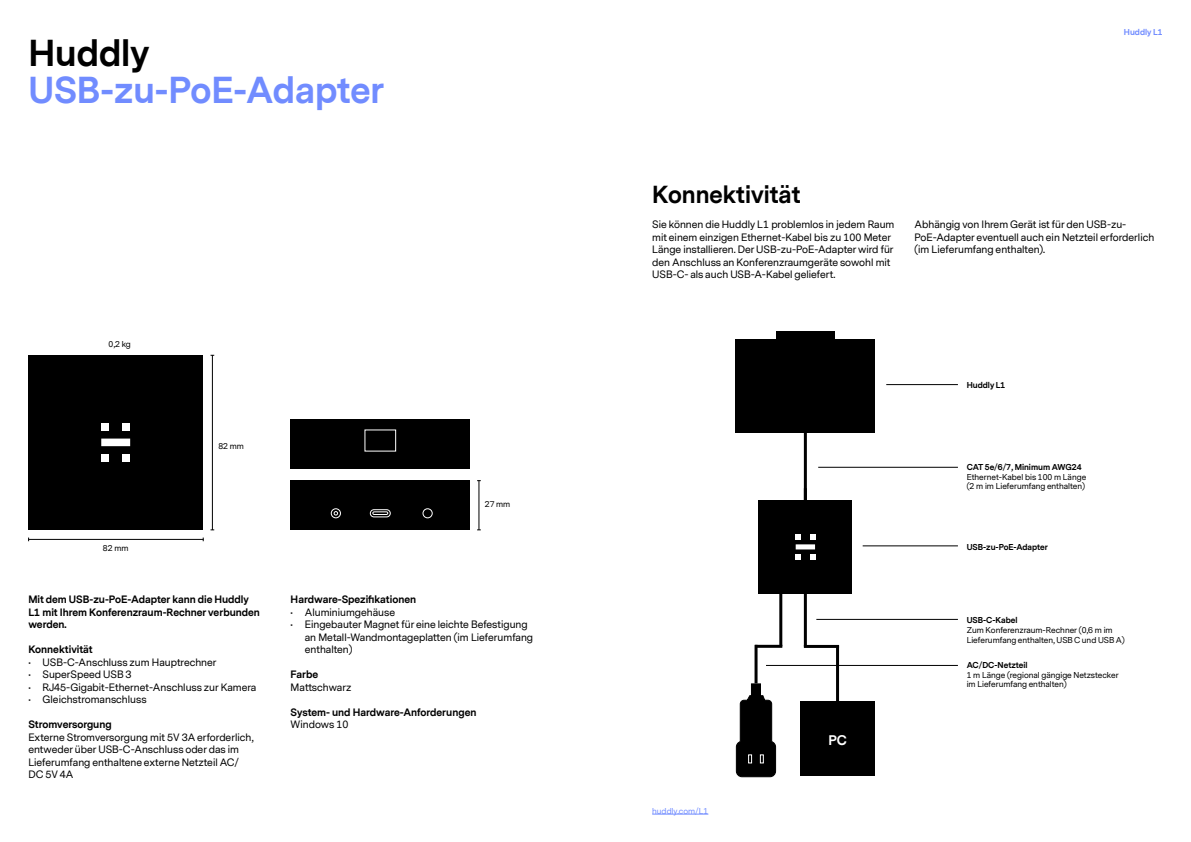
<style>
.page{position:relative;width:1191px;height:842px;background:#fff}
.page>*{position:absolute;margin:0;border:0;box-sizing:border-box;transform-origin:0 0}
.t1{font:700 35px "Messina Sans";color:#718cff}
.t2{font:700 35px "Messina Sans";color:#000}
.t3{font:700 23px "Messina Sans";color:#000}
.t4{font:700 13px "Messina Sans";color:#fff}
.t5{font:10px/12.5px "Messina Sans";color:#000}
.t6{font:700 10px/12.5px "Messina Sans";color:#000}
.t7{font:8px/9.6px "Messina Sans";color:#000}
.t8{font:700 8px "Messina Sans";color:#000}
.t9{font:8px "Messina Sans";color:#718cff}
.t10{font:700 8px "Messina Sans";color:#718cff}
</style>
<div class="page">
<hr style="left:652px;top:814px;width:56px;height:1px;background:#718cff">
<div style="left:28px;top:355px;width:175px;height:175px;background:#000"></div>
<div style="left:291px;top:480px;width:179px;height:50px;background:#000"></div>
<svg style="left:370px;top:509px;width:21px;height:8px"></svg>
<div style="left:423px;top:508px;width:9px;height:10px;border:1px solid #fff;border-radius:50%"></div>
<div style="left:331px;top:508px;width:10px;height:10px;border:1px solid #fff;border-radius:50%"></div>
<svg style="left:334px;top:511px;width:4px;height:4px"></svg>
<div style="left:291px;top:420px;width:179px;height:49px;background:#000"></div>
<div style="left:101px;top:423px;width:8px;height:8px;background:#fff"></div>
<div style="left:123px;top:423px;width:7px;height:8px;background:#fff"></div>
<svg style="left:101px;top:439px;width:29px;height:7px"></svg>
<div style="left:101px;top:454px;width:8px;height:7px;background:#fff"></div>
<div style="left:123px;top:454px;width:7px;height:7px;background:#fff"></div>
<hr style="left:29px;top:539px;width:174px;height:1px;background:#000">
<hr style="left:212px;top:355px;width:1px;height:175px;background:#000">
<hr style="left:479px;top:480px;width:1px;height:50px;background:#000">
<div style="left:736px;top:339px;width:139px;height:94px;background:#000"></div>
<div style="left:776px;top:331px;width:58px;height:8px;background:#000"></div>
<hr style="left:804px;top:371px;width:3px;height:213px;background:#000">
<hr style="left:804px;top:488px;width:3px;height:159px;background:#000">
<hr style="left:804px;top:645px;width:35px;height:3px;background:#000">
<hr style="left:836px;top:645px;width:3px;height:56px;background:#000">
<hr style="left:779px;top:503px;width:3px;height:143px;background:#000">
<hr style="left:755px;top:645px;width:27px;height:3px;background:#000">
<hr style="left:754px;top:645px;width:3px;height:38px;background:#000">
<div style="left:800px;top:701px;width:75px;height:75px;background:#000"></div>
<svg style="left:735px;top:683px;width:41px;height:95px"></svg>
<hr style="left:886px;top:384px;width:72px;height:1px;background:#000">
<hr style="left:862px;top:546px;width:96px;height:1px;background:#000">
<hr style="left:818px;top:467px;width:140px;height:1px;background:#000">
<hr style="left:816px;top:619px;width:142px;height:1px;background:#000">
<hr style="left:766px;top:665px;width:192px;height:1px;background:#000">
<div style="left:758px;top:500px;width:94px;height:94px;background:#000"></div>
<svg style="left:795px;top:534px;width:20px;height:26px"></svg>
<h1 class="t2" style="left:28px;top:28px;width:122px">Huddly</h1>
<h1 class="t1" style="left:28px;top:65px;width:357px">USB-zu-PoE-Adapter</h1>
<p class="t7" style="left:109px;top:340px;width:24px">0,2 kg</p>
<p class="t7" style="left:103px;top:543px;width:27px">82 mm</p>
<p class="t7" style="left:218px;top:441px;width:27px">82 mm</p>
<p class="t6" style="left:28px;top:594px;width:233px">Mit dem USB-zu-PoE-Adapter kann die Huddly<br>L1 mit Ihrem Konferenzraum-Rechner verbunden werden.</p>
<p class="t6" style="left:28px;top:644px;width:66px">Konnektivität</p>
<p class="t5" style="left:28px;top:656px;width:190px">• USB-C-Anschluss zum Hauptrechner</p>
<p class="t5" style="left:28px;top:669px;width:105px">• SuperSpeed USB 3</p>
<p class="t5" style="left:28px;top:681px;width:229px">• RJ45-Gigabit-Ethernet-Anschluss zur Kamera</p>
<p class="t5" style="left:28px;top:694px;width:120px">• Gleichstromanschluss</p>
<p class="t6" style="left:28px;top:719px;width:85px">Stromversorgung</p>
<p class="t5" style="left:28px;top:731px;width:227px">Externe Stromversorgung mit 5V 3A erforderlich, entweder über USB-C-Anschluss oder das im Lieferumfang enthaltene externe Netzteil AC/ DC 5V 4A</p>
<p class="t7" style="left:485px;top:500px;width:27px">27 mm</p>
<p class="t6" style="left:291px;top:594px;width:127px">Hardware-Spezifikationen</p>
<p class="t5" style="left:291px;top:606px;width:106px">• Aluminiumgehäuse</p>
<p class="t5" style="left:305px;top:619px;width:230px;text-indent:-14px">• Eingebauter Magnet für eine leichte Befestigung an Metall-Wandmontageplatten (im Lieferumfang enthalten)</p>
<p class="t6" style="left:291px;top:669px;width:29px">Farbe</p>
<p class="t5" style="left:291px;top:681px;width:62px">Mattschwarz</p>
<p class="t6" style="left:291px;top:706px;width:187px">System- und Hardware-Anforderungen</p>
<p class="t5" style="left:291px;top:719px;width:59px">Windows 10</p>
<p class="t10" style="left:1123px;top:26px;width:40px">Huddly L1</p>
<h2 class="t3" style="left:652px;top:179px;width:150px">Konnektivität</h2>
<p class="t5" style="left:652px;top:219px;width:244px">Sie können die Huddly L1 problemlos in jedem Raum mit einem einzigen Ethernet-Kabel bis zu 100 Meter Länge installieren. Der USB-zu-PoE-Adapter wird für den Anschluss an Konferenzraumgeräte sowohl mit USB-C- als auch USB-A-Kabel geliefert.</p>
<p class="t5" style="left:914px;top:219px;width:241px">Abhängig von Ihrem Gerät ist für den USB-zu-<br>PoE-Adapter eventuell auch ein Netzteil erforderlich (im Lieferumfang enthalten).</p>
<p class="t8" style="left:966px;top:379px;width:40px">Huddly L1</p>
<p class="t8" style="left:966px;top:461px;width:116px">CAT 5e/6/7, Minimum AWG24</p>
<p class="t7" style="left:966px;top:472px;width:121px">Ethernet-Kabel bis 100 m Länge (2 m im Lieferumfang enthalten)</p>
<p class="t8" style="left:966px;top:541px;width:83px">USB-zu-PoE-Adapter</p>
<p class="t9" style="left:652px;top:805px;width:58px">huddly.com/L1</p>
<h3 class="t4" style="left:828px;top:731px;width:20px">PC</h3>
<p class="t8" style="left:966px;top:615px;width:52px">USB-C-Kabel</p>
<p class="t7" style="left:966px;top:626px;width:160px">Zum Konferenzraum-Rechner (0,6 m im<br>Lieferumfang enthalten, USB C und USB A)</p>
<p class="t8" style="left:966px;top:660px;width:62px">AC/DC-Netzteil</p>
<p class="t7" style="left:966px;top:670px;width:153px">1 m Länge (regional gängige Netzstecker im Lieferumfang enthalten)</p>
</div>
